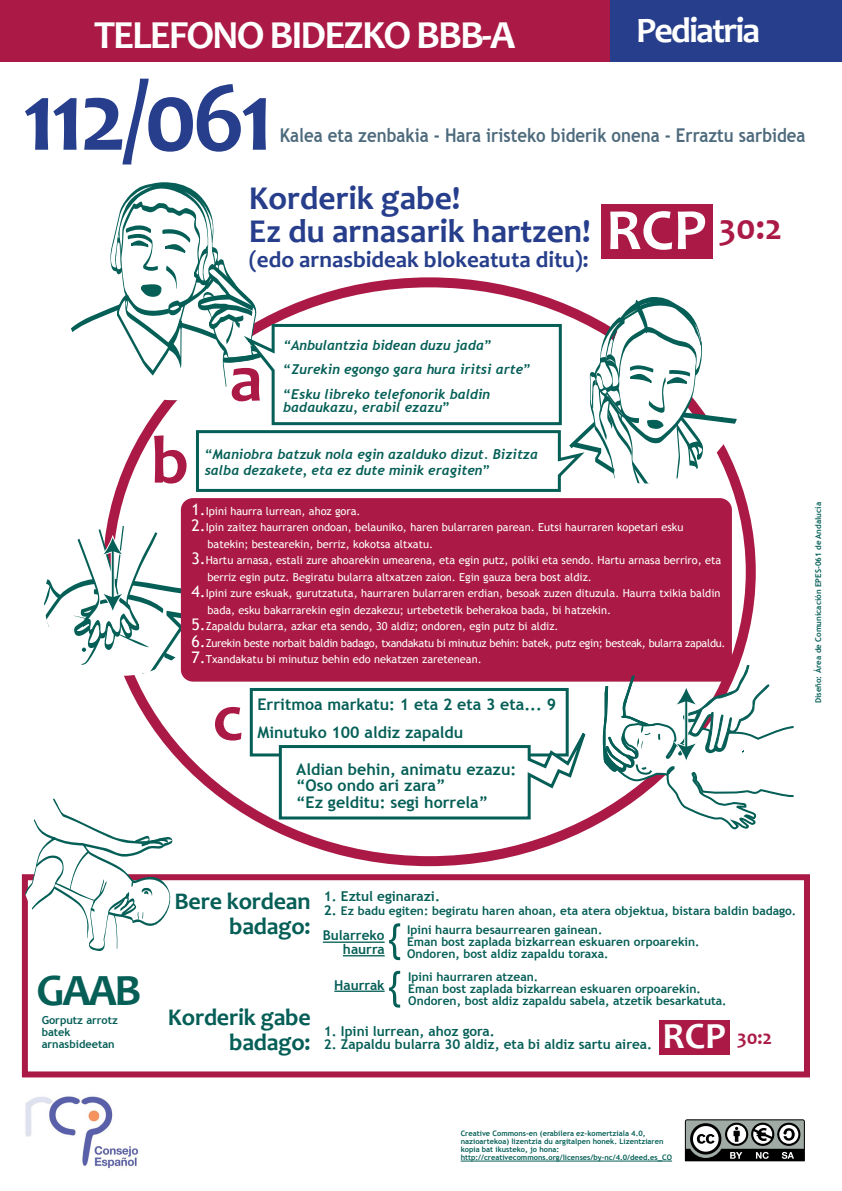
<style>
.page{position:relative;width:842px;height:1191px;background:#fff}
.page>*{position:absolute;margin:0;border:0;box-sizing:border-box;transform-origin:0 0}
.t1{font:700 100px "Candara";letter-spacing:-.05em;color:#263e8b}
.t2{font:700 67.9px "Candara";color:#ab1a46}
.t3{font:700 45px "Candara";color:#055f57}
.t4{font:700 40px "Candara";letter-spacing:-.05em;color:#fff}
.t5{font:700 36.6px "Candara";color:#ab1a46}
.t6{font:700 36px "Candara";letter-spacing:-.05em;color:#fff}
.t7{font:700 33.5px/33.5px "Candara";color:#263e8b}
.t8{font:700 24px/25px "Candara";letter-spacing:-.01em;color:#055f57;text-align:right}
.t9{font:700 23px "Candara";color:#263e8b}
.t10{font:700 20.3px "Candara";color:#ab1a46}
.t11{font:700 19px "Trebuchet MS";color:#4d6a7c;scale:.89 1}
.t12{font:700 16px/16.3px "Trebuchet MS";color:#055f57}
.t13{font:italic 700 13.6px/24.2px "Trebuchet";color:#055f57}
.t14{font:700 13.6px/13.6px "Trebuchet MS";color:#055f57;text-align:right}
.t15{font:700 12px/12px "Trebuchet MS";color:#055f57}
.t16{font:11px "Trebuchet MS";color:#fff}
.t17{font:11px "Trebuchet MS";letter-spacing:-.025em;color:#fff}
.t18{font:700 11px/12px "Trebuchet MS";color:#055f57}
.t19{font:700 8px "Trebuchet MS";color:#055f57}
.t20{font:700 7.5px/8px "Trebuchet MS";color:#055f57}
.s1{font-size:58.8px;color:#fff}
.s2{font-family:"Trebuchet MS";font-style:normal}
.s3{font-size:16px}
.s4{font-size:13.6px}
.s5{font-size:37.1px;color:#fff}
</style>
<div class="page">
<div style="left:250px;top:688px;width:319px;height:68px;background:#fff;border:3px solid #055f57"></div>
<div style="left:22px;top:874px;width:788px;height:203px;background:#fff;border:6px solid #ab1a46"></div>
<div style="left:0;top:0;width:636px;height:62px;background:#ab1a46"></div>
<div style="left:611px;top:0;width:231px;height:62px;background:#263e8b"></div>
<svg style="left:389px;top:923px;width:11px;height:37px"></svg>
<div style="left:659px;top:1020px;width:70px;height:34px;background:#ab1a46"></div>
<hr style="left:323px;top:941px;width:62px;height:2px;background:#055f57">
<hr style="left:343px;top:955px;width:42px;height:1px;background:#055f57">
<svg style="left:389px;top:970px;width:11px;height:37px"></svg>
<hr style="left:334px;top:990px;width:51px;height:2px;background:#055f57">
<hr style="left:461px;top:1160px;width:211px;height:1px;background:#055f57">
<img style="left:25px;top:1096px;width:114px;height:72px">
<svg style="left:44px;top:526px;width:138px;height:149px"></svg>
<div style="left:181px;top:498px;width:551px;height:183px;background:#ab1a46;border-radius:12px"></div>
<svg style="left:71px;top:182px;width:671px;height:311px"></svg>
<svg style="left:277px;top:665px;width:523px;height:164px"></svg>
<svg style="left:21px;top:798px;width:153px;height:153px"></svg>
<svg style="left:685px;top:1119px;width:120px;height:42px"></svg>
<div style="left:601px;top:204px;width:111px;height:55px;background:#ab1a46"></div>
<h3 class="t4" style="left:94px;top:11px;width:422px">TELEFONO BIDEZKO BBB-A</h3>
<h3 class="t6" style="left:636px;top:9px;width:126px">Pediatria</h3>
<h1 class="t1" style="left:23px;top:57px;width:253px">112/061</h1>
<h3 class="t11" style="left:280px;top:123px;width:592px">Kalea eta zenbakia - Hara iristeko biderik onena - Erraztu sarbidea</h3>
<h3 class="t7" style="left:249px;top:181px;width:343px">Korderik gabe!<br>Ez du arnasarik hartzen!</h3>
<h3 class="t9" style="left:249px;top:246px;width:341px">(edo arnasbideak blokeatuta ditu):</h3>
<h3 class="t5" style="left:606px;top:205px;width:178px"><span class="s1">RCP</span> 30:2</h3>
<h2 class="t2" style="left:151px;top:419px;width:39px">b</h2>
<h2 class="t2" style="left:229px;top:337px;width:35px">a</h2>
<p class="t13" style="left:283px;top:333px;width:249px">“Anbulantzia bidean duzu jada<span class="s2">” “</span>Zurekin egongo gara hura iritsi arte<span class="s2">”</span></p>
<p class="t13" style="left:283px;top:387px;width:208px;line-height:13.6px"><span class="s2">“</span>Esku libreko telefonorik baldin badaukazu, erabil ezazu<span class="s2">”</span></p>
<p class="t13" style="left:205px;top:446px;width:335px;line-height:16.3px"><span class="s2">“</span>Maniobra batzuk nola egin azalduko dizut. Bizitza salba dezakete, eta ez dute minik eragiten<span class="s2">”</span></p>
<p class="t16" style="left:191px;top:504px;width:171px"><span class="s3">1.</span>Ipini haurra lurrean, ahoz gora.</p>
<p class="t16" style="left:191px;top:521px;width:493px"><span class="s3">2.</span>Ipin zaitez haurraren ondoan, belauniko, haren bularraren parean. Eutsi haurraren kopetari esku</p>
<p class="t16" style="left:207px;top:537px;width:227px">batekin; bestearekin, berriz, kokotsa altxatu.</p>
<p class="t16" style="left:191px;top:554px;width:531px"><span class="s3">3.</span>Hartu arnasa, estali zure ahoarekin umearena, eta egin putz, poliki eta sendo. Hartu arnasa berriro, eta</p>
<p class="t16" style="left:207px;top:570px;width:386px">berriz egin putz. Begiratu bularra altxatzen zaion. Egin gauza bera bost aldiz.</p>
<p class="t16" style="left:191px;top:587px;width:531px"><span class="s3">4.</span>Ipini zure eskuak, gurutzatuta, haurraren bularraren erdian, besoak zuzen dituzula. Haurra txikia baldin</p>
<p class="t16" style="left:207px;top:603px;width:405px">bada, esku bakarrarekin egin dezakezu; urtebetetik beherakoa bada, bi hatzekin.</p>
<p class="t16" style="left:191px;top:620px;width:369px"><span class="s3">5.</span>Zapaldu bularra, azkar eta sendo, 30 aldiz; ondoren, egin putz bi aldiz.</p>
<p class="t17" style="left:191px;top:636px;width:536px"><span class="s3">6.</span>Zurekin beste norbait baldin badago, txandakatu bi minutuz behin: batek, putz egin; besteak, bularra zapaldu.</p>
<p class="t16" style="left:191px;top:653px;width:292px"><span class="s3">7.</span>Txandakatu bi minutuz behin edo nekatzen zaretenean.</p>
<h2 class="t2" style="left:213px;top:676px;width:32px">c</h2>
<h3 class="t12" style="left:257px;top:690px;width:300px;line-height:28px">Erritmoa markatu: 1 eta 2 eta 3 eta... 9<br>Minutuko 100 aldiz zapaldu</h3>
<h3 class="t12" style="left:296px;top:761px;width:222px">Aldian behin, animatu ezazu: “Oso ondo ari zara”<br>“Ez gelditu: segi horrela”</h3>
<p class="t19" style="left:813px;top:703px;width:203px;rotate:-90deg">Diseño: Área de Comunicación EPES-061 de Andalucía</p>
<h3 class="t3" style="left:37px;top:963px;width:106px">GAAB</h3>
<p class="t18" style="left:42px;top:1014px;width:78px">Gorputz arrotz batek arnasbideetan</p>
<h3 class="t8" style="left:174px;top:888px;width:138px">Bere kordean badago:</h3>
<h3 class="t8" style="left:168px;top:1004px;width:144px">Korderik gabe badago:</h3>
<p class="t14" style="left:324px;top:889px;width:118px">1. Eztul eginarazi.</p>
<p class="t15" style="left:324px;top:904px;width:474px"><span class="s4">2.</span> Ez badu egiten: begiratu haren ahoan, eta atera objektua, bistara baldin badago.</p>
<p class="t15" style="left:407px;top:923px;width:294px">Ipini haurra besaurrearen gainean.<br>Eman bost zaplada bizkarrean eskuaren orpoarekin.<br>Ondoren, bost aldiz zapaldu toraxa.</p>
<p class="t14" style="left:323px;top:928px;width:63px">Bularreko haurra</p>
<p class="t14" style="left:334px;top:978px;width:52px">Haurrak</p>
<p class="t15" style="left:408px;top:970px;width:320px">Ipini haurraren atzean.<br>Eman bost zaplada bizkarrean eskuaren orpoarekin.<br>Ondoren, bost aldiz zapaldu sabela, atzetik besarkatuta.</p>
<p class="t14" style="left:324px;top:1024px;width:172px">1. Ipini lurrean, ahoz gora.</p>
<p class="t14" style="left:324px;top:1037px;width:330px">2. Zapaldu bularra 30 aldiz, eta bi aldiz sartu airea.</p>
<h3 class="t10" style="left:663px;top:1024px;width:111px"><span class="s5">RCP</span> 30:2</h3>
<p class="t20" style="left:461px;top:1129px;width:213px">Creative Commons-en (erabilera ez-komertziala 4.0, nazioartekoa) lizentzia du argitalpen honek. Lizentziaren kopia bat ikusteko, jo hona: http://creativecommons.org/licenses/by-nc/4.0/deed.es_CO</p>
</div>
